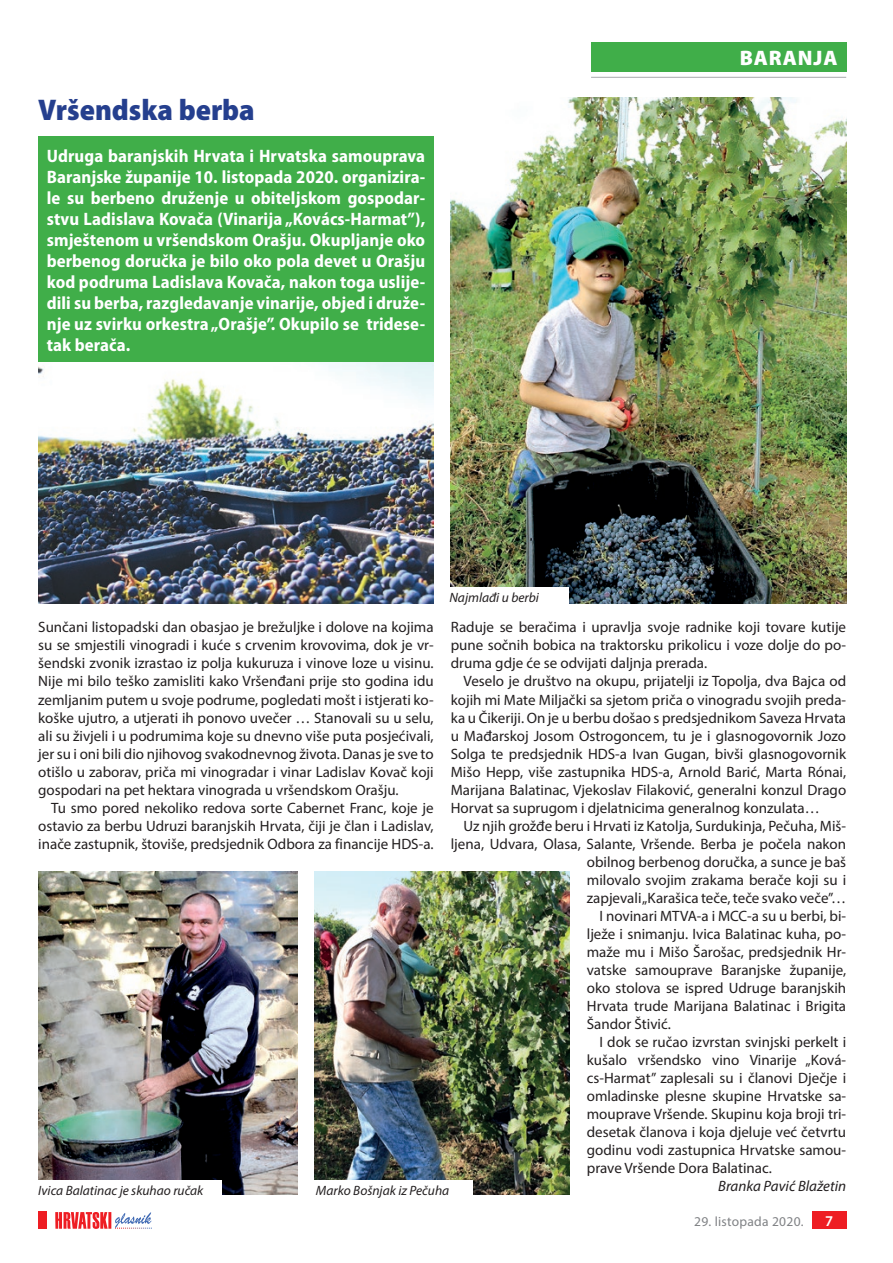
<style>
.page{position:relative;width:893px;height:1263px;background:#fff}
.page>*{position:absolute;margin:0;border:0;box-sizing:border-box;transform-origin:0 0}
.t1{font:900 semi-condensed 30px "Myriad Pro";color:#253f8e}
.t2{font:900 21px "Myriad Pro";letter-spacing:.04em;color:#fff}
.t3{font:700 semi-condensed 18px/21px "Myriad Pro";letter-spacing:.005em;color:#fff;text-align:justify}
.t4{font:15px/18px "Myriad Pro";color:#231f20;text-align:justify}
.t5{font:italic 15px "Myriad Pro";color:#231f20}
.t6{font:600 15px "Myriad Pro";color:#fff}
.t7{font:italic 13.5px "Myriad Pro";color:#231f20}
.t8{font:13.5px "Myriad Pro";letter-spacing:.02em;color:#808285}
</style>
<div class="page">
<div style="left:812px;top:1212px;width:34px;height:17px;background:#ee1d23"></div>
<svg style="left:55px;top:1212px;width:97px;height:17px"></svg>
<div style="left:38px;top:1212px;width:9px;height:17px;background:#ee1d23"></div>
<div style="left:591px;top:43px;width:255px;height:29px;background:#40ae49"></div>
<hr style="left:591px;top:77px;width:255px;height:1px;background:#a8a9ad">
<img style="left:38px;top:362px;width:396px;height:242px">
<img style="left:38px;top:872px;width:260px;height:323px">
<div style="left:38px;top:137px;width:396px;height:225px;background:#40ae49"></div>
<img style="left:451px;top:98px;width:395px;height:506px">
<img style="left:315px;top:872px;width:255px;height:323px">
<div style="left:445px;top:588px;width:123px;height:19px;background:#fff"></div>
<div style="left:34px;top:1180px;width:187px;height:19px;background:#fff"></div>
<div style="left:312px;top:1180px;width:161px;height:19px;background:#fff"></div>
<h1 class="t1" style="left:38px;top:90px;width:218px">Vršendska berba</h1>
<p class="t3" style="left:47px;top:144px;width:380px">Udruga baranjskih Hrvata i Hrvatska samouprava Baranjske županije 10. listopada 2020. organizira&shy;le su berbeno druženje u obiteljskom gospodar&shy;stvu Ladislava Kovača (Vinarija „Kovács-Harmat”), smještenom u vršendskom Orašju. Okupljanje oko berbenog doručka je bilo oko pola devet u Orašju kod podruma Ladislava Kovača, nakon toga uslije&shy;dili su berba, razgledavanje vinarije, objed i druže&shy;nje uz svirku orkestra „Orašje”. Okupilo se tridese&shy;tak berača.</p>
<p class="t7" style="left:449px;top:589px;width:91px">Najmlađi u berbi</p>
<h2 class="t2" style="left:740px;top:44px;width:99px">BARANJA</h2>
<p class="t4" style="left:38px;top:618px;width:397px">Sunčani listopadski dan obasjao je brežuljke i dolove na kojima su se smjestili vinogradi i kuće s crvenim krovovima, dok je vr&shy;šendski zvonik izrastao iz polja kukuruza i vinove loze u visinu.<br>Nije mi bilo teško zamisliti kako Vršenđani prije sto godina idu zemljanim putem u svoje podrume, pogledati mošt i istjerati ko&shy;koške ujutro, a utjerati ih ponovo uvečer … Stanovali su u selu, ali su živjeli i u podrumima koje su dnevno više puta posjećivali, jer su i oni bili dio njihovog svakodnevnog života. Danas je sve to otišlo u zaborav, priča mi vinogradar i vinar Ladislav Kovač koji gospodari na pet hektara vinograda u vršendskom Orašju.</p>
<p class="t4" style="left:38px;top:798px;width:397px;text-indent:13px">Tu smo pored nekoliko redova sorte Cabernet Franc, koje je ostavio za berbu Udruzi baranjskih Hrvata, čiji je član i Ladislav, inače zastupnik, štoviše, predsjednik Odbora za financije HDS-a.</p>
<p class="t4" style="left:451px;top:618px;width:397px">Raduje se beračima i upravlja svoje radnike koji tovare kutije pune sočnih bobica na traktorsku prikolicu i voze dolje do po&shy;druma gdje će se odvijati daljnja prerada.</p>
<p class="t4" style="left:451px;top:672px;width:397px;text-indent:13px">Veselo je društvo na okupu, prijatelji iz Topolja, dva Bajca od kojih mi Mate Miljački sa sjetom priča o vinogradu svojih preda&shy;ka u Čikeriji. On je u berbu došao s predsjednikom Saveza Hrvata u Mađarskoj Josom Ostrogoncem, tu je i glasnogovornik Jozo Solga te predsjednik HDS-a Ivan Gugan, bivši glasnogovornik Mišo Hepp, više zastupnika HDS-a, Arnold Barić, Marta Rónai, Marijana Balatinac, Vjekoslav Filaković, generalni konzul Drago Horvat sa suprugom i djelatnicima generalnog konzulata…</p>
<p class="t4" style="left:463px;top:816px;width:384px">Uz njih grožđe beru i Hrvati iz Katolja, Surdukinja, Pečuha, Miš-</p>
<p class="t4" style="left:451px;top:834px;width:397px">ljena, Udvara, Olasa, Salante, Vršende. Berba je počela nakon</p>
<p class="t4" style="left:587px;top:852px;width:261px">obilnog berbenog doručka, a sunce je baš</p>
<p class="t4" style="left:587px;top:870px;width:261px">milovalo svojim zrakama berače koji su i</p>
<p class="t4" style="left:587px;top:888px;width:261px">zapjevali „Karašica teče, teče svako veče”…</p>
<p class="t4" style="left:600px;top:906px;width:248px">I novinari MTVA-a i MCC-a su u berbi, bi-</p>
<p class="t4" style="left:587px;top:924px;width:261px">lježe i snimanju. Ivica Balatinac kuha, po-</p>
<p class="t4" style="left:587px;top:942px;width:261px">maže mu i Mišo Šarošac, predsjednik Hr-</p>
<p class="t4" style="left:587px;top:960px;width:261px">vatske samouprave Baranjske županije,</p>
<p class="t4" style="left:587px;top:978px;width:261px">oko stolova se ispred Udruge baranjskih</p>
<p class="t4" style="left:587px;top:996px;width:261px">Hrvata trude Marijana Balatinac i Brigita</p>
<p class="t4" style="left:587px;top:1014px;width:85px">Šandor Štivić.</p>
<p class="t4" style="left:600px;top:1032px;width:248px">I dok se ručao izvrstan svinjski perkelt i</p>
<p class="t4" style="left:587px;top:1050px;width:261px">kušalo vršendsko vino Vinarije „Ková-</p>
<p class="t4" style="left:587px;top:1068px;width:261px">cs-Harmat” zaplesali su i članovi Dječje i</p>
<p class="t4" style="left:587px;top:1086px;width:261px">omladinske plesne skupine Hrvatske sa-</p>
<p class="t4" style="left:587px;top:1104px;width:261px">mouprave Vršende. Skupinu koja broji tri-</p>
<p class="t4" style="left:587px;top:1122px;width:261px">desetak članova i koja djeluje već četvrtu</p>
<p class="t4" style="left:587px;top:1140px;width:261px">godinu vodi zastupnica Hrvatske samou-</p>
<p class="t4" style="left:587px;top:1158px;width:186px">prave Vršende Dora Balatinac.</p>
<p class="t5" style="left:718px;top:1176px;width:129px">Branka Pavić Blažetin</p>
<p class="t7" style="left:38px;top:1182px;width:167px">Ivica Balatinac je skuhao ručak</p>
<p class="t7" style="left:316px;top:1182px;width:135px">Marko Bošnjak iz Pečuha</p>
<p class="t8" style="left:694px;top:1213px;width:111px">29. listopada 2020.</p>
<p class="t6" style="left:825px;top:1211px;width:10px">7</p>
</div>
